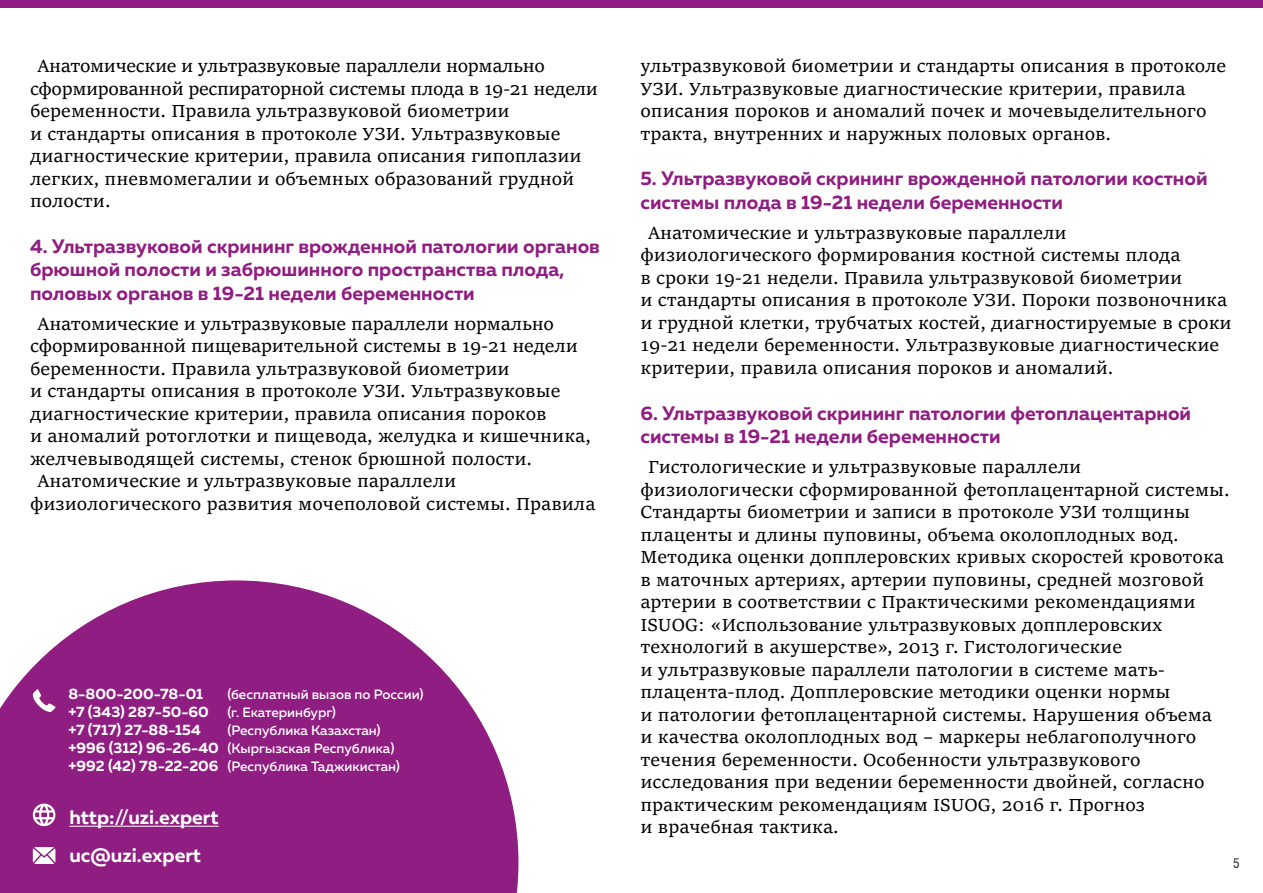
<style>
.page{position:relative;width:1263px;height:893px;background:#fff}
.page>*{position:absolute;margin:0;border:0;box-sizing:border-box;transform-origin:0 0}
.t1{font:700 19.5px/23.4px "Muller";color:#901d81}
.t2{font:700 19.5px/38.4px "Muller";color:#fff}
.t3{font:18.75px/22.5px "Sitka Text";color:#000}
.t4{font:700 15px/18px "Muller";color:#fff}
.t5{font:500 13.5px/18px "Muller";color:#fff}
.t6{font:13.5px "Helios Cond";color:#262626}
.s1{font-weight:500;font-size:13.5px}
.s2{font-weight:700;font-size:15px}
</style>
<div class="page">
<svg style="left:0;top:580px;width:518px;height:313px;fill:#901d81"></svg>
<svg style="left:33px;top:689px;width:22px;height:23px"></svg>
<svg style="left:33px;top:803px;width:22px;height:23px"></svg>
<svg style="left:33px;top:847px;width:22px;height:17px"></svg>
<hr style="left:69px;top:826px;width:150px;height:1px;background:#fff">
<div style="left:0;top:0;width:1263px;height:8px;background:#901d81"></div>
<p class="t3" style="left:30px;top:53px;width:569px;text-indent:8px">Анатомические и ультразвуковые параллели нормально сформированной респираторной системы плода в 19-21 недели беременности. Правила ультразвуковой биометрии<br>и стандарты описания в протоколе УЗИ. Ультразвуковые диагностические критерии, правила описания гипоплазии легких, пневмомегалии и объемных образований грудной полости.</p>
<p class="t1" style="left:30px;top:234px;width:571px">4. Ультразвуковой скрининг врожденной патологии органов брюшной полости и забрюшинного пространства плода, половых органов в 19-21 недели беременности</p>
<p class="t3" style="left:38px;top:311px;width:518px">Анатомические и ультразвуковые параллели нормально</p>
<p class="t3" style="left:30px;top:334px;width:549px">сформированной пищеварительной системы в 19-21 недели</p>
<p class="t3" style="left:30px;top:356px;width:481px">беременности. Правила ультразвуковой биометрии</p>
<p class="t3" style="left:30px;top:379px;width:532px">и стандарты описания в протоколе УЗИ. Ультразвуковые</p>
<p class="t3" style="left:30px;top:401px;width:518px">диагностические критерии, правила описания пороков</p>
<p class="t3" style="left:30px;top:424px;width:562px">и аномалий ротоглотки и пищевода, желудка и кишечника,</p>
<p class="t3" style="left:30px;top:446px;width:504px">желчевыводящей системы, стенок брюшной полости.</p>
<p class="t3" style="left:38px;top:469px;width:420px">Анатомические и ультразвуковые параллели</p>
<p class="t3" style="left:30px;top:491px;width:567px">физиологического развития мочеполовой системы. Правила</p>
<p class="t4" style="left:68px;top:684px;width:136px">8-800-200-78-01</p>
<p class="t5" style="left:227px;top:685px;width:198px">(бесплатный вызов по России)</p>
<p class="t4" style="left:68px;top:702px;width:269px">+7 (343) 287-50-60 <span class="s1">(г. Екатеринбург) </span>+7 (717) 27-88-154</p>
<p class="t5" style="left:68px;top:721px;width:333px;text-indent:159px">(Республика Казахстан) <span class="s2">+996 (312) 96-26-40</span> (Кыргызская Республика) <span class="s2">+992 (42) 78-22-206</span> (Республика Таджикистан)</p>
<p class="t2" style="left:69px;top:798px;width:151px">http://uzi.expert uc@uzi.expert</p>
<p class="t3" style="left:640px;top:53px;width:587px">ультразвуковой биометрии и стандарты описания в протоколе УЗИ. Ультразвуковые диагностические критерии, правила описания пороков и аномалий почек и мочевыделительного тракта, внутренних и наружных половых органов.</p>
<p class="t1" style="left:640px;top:167px;width:569px">5. Ультразвуковой скрининг врожденной патологии костной системы плода в 19-21 недели беременности</p>
<p class="t3" style="left:640px;top:220px;width:593px;text-indent:8px">Анатомические и ультразвуковые параллели физиологического формирования костной системы плода<br>в сроки 19-21 недели. Правила ультразвуковой биометрии<br>и стандарты описания в протоколе УЗИ. Пороки позвоночника и грудной клетки, трубчатых костей, диагностируемые в сроки 19-21 недели беременности. Ультразвуковые диагностические критерии, правила описания пороков и аномалий.</p>
<p class="t1" style="left:640px;top:401px;width:552px">6. Ультразвуковой скрининг патологии фетоплацентарной системы в 19-21 недели беременности</p>
<p class="t3" style="left:640px;top:454px;width:591px;text-indent:8px">Гистологические и ультразвуковые параллели физиологически сформированной фетоплацентарной системы.<br>Стандарты биометрии и записи в протоколе УЗИ толщины плаценты и длины пуповины, объема околоплодных вод.<br>Методика оценки допплеровских кривых скоростей кровотока в маточных артериях, артерии пуповины, средней мозговой артерии в соответствии с Практическими рекомендациями ISUOG: «Использование ультразвуковых допплеровских технологий в акушерстве», 2013 г. Гистологические<br>и ультразвуковые параллели патологии в системе мать&shy;плацента-плод. Допплеровские методики оценки нормы<br>и патологии фетоплацентарной системы. Нарушения объема<br>и качества околоплодных вод – маркеры неблагополучного течения беременности. Особенности ультразвукового исследования при ведении беременности двойней, согласно практическим рекомендациям ISUOG, 2016 г. Прогноз<br>и врачебная тактика.</p>
<p class="t6" style="left:1233px;top:855px;width:8px">5</p>
</div>
